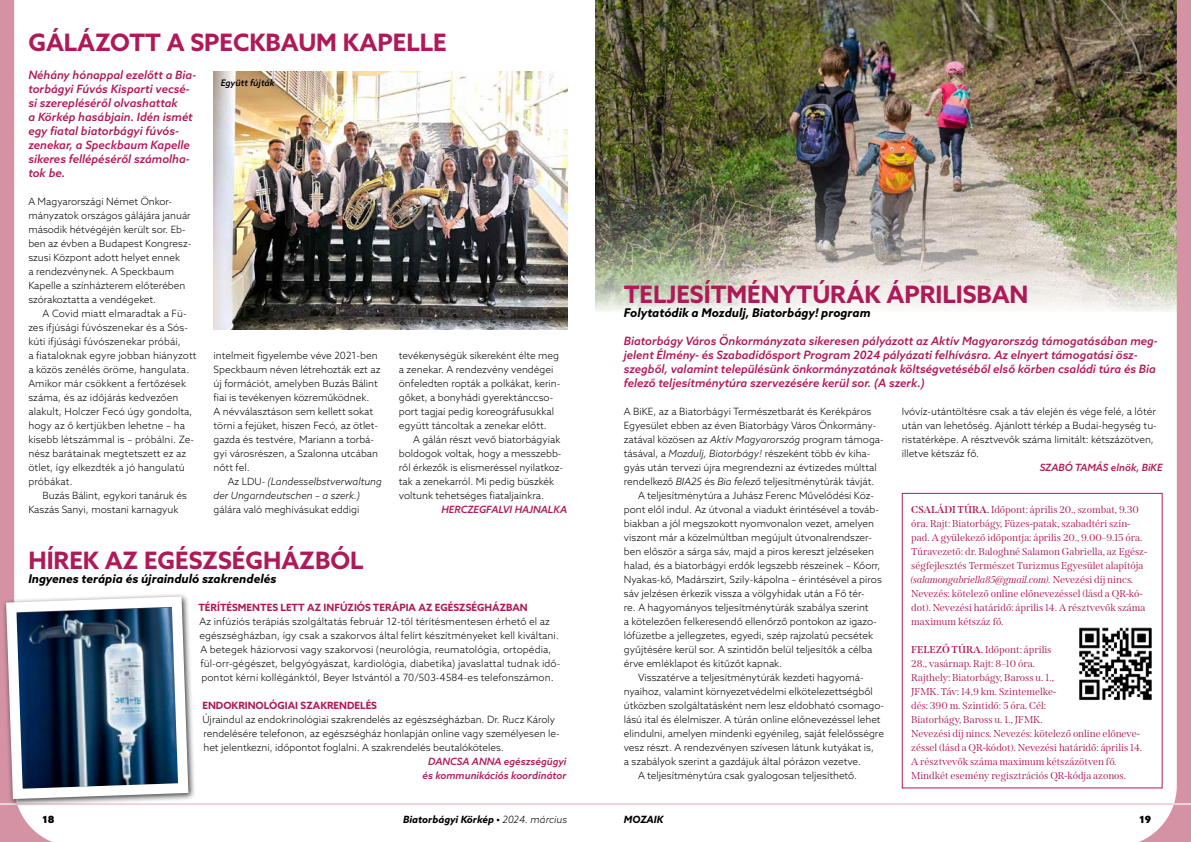
<style>
.page{position:relative;width:1191px;height:842px;background:#fff}
.page>*{position:absolute;margin:0;border:0;box-sizing:border-box;transform-origin:0 0}
.t1{font:700 24px "Azo Sans";color:#af1957}
.t2{font:italic 700 12px "Azo Sans";color:#000}
.t3{font:italic 500 11.5px/14px "Azo Sans";color:#af1957}
.t4{font:300 10px/14px "Azo Sans";color:#000}
.t5{font:10px/14px "Span";color:#af1957}
.t6{font:italic 500 10px/14px "Azo Sans";color:#af1957;text-align:center}
.t7{font:700 10px "Azo Sans";color:#af1957}
.t8{font:italic 300 10px/14px "Azo Sans";color:#000}
.t9{font:italic 700 10px "Azo Sans";color:#000}
.t10{font:900 10px "Azo Sans";color:#000}
.t11{font:italic 500 9px "Azo Sans";color:#000}
.s1{font-style:normal}
.s2{font-style:italic}
.s3{font-weight:700}
.s4{font-weight:300}
</style>
<div class="page">
<img style="left:595px;top:0;width:520px;height:311px">
<svg style="left:0;top:0;width:52px;height:842px"></svg>
<img style="left:1115px;top:0;width:76px;height:842px">
<hr style="left:0;top:803px;width:1191px;height:2px;background:#edd4db">
<img style="left:214px;top:72px;width:353px;height:257px">
<div style="left:2px;top:592px;width:194px;height:215px;background:#000;opacity:.75"></div>
<img style="left:1px;top:591px;width:193px;height:213px">
<div style="left:901px;top:493px;width:261px;height:295px;border:1px solid #af1957"></div>
<img style="left:1079px;top:625px;width:76px;height:79px">
<h1 class="t1" style="left:28px;top:26px;width:419px">GÁLÁZOTT A SPECKBAUM KAPELLE</h1>
<p class="t3" style="left:28px;top:68px;width:169px">Néhány hónappal ezelőtt a Bia&shy;torbágyi Fúvós Kisparti vecsé&shy;si szerepléséről olvashattak<br>a Körkép hasábjain. Idén ismét egy fiatal biatorbágyi fúvós&shy;zenekar, a Speckbaum Kapelle sikeres fellépéséről számolha&shy;tok be.</p>
<p class="t4" style="left:28px;top:194px;width:164px">A Magyarországi Német Önkor&shy;mányzatok országos gálájára január második hétvégéjén került sor. Eb&shy;ben az évben a Budapest Kongres - szusi Központ adott helyet ennek<br>a rendezvénynek. A Speckbaum<br>Kapelle a színházterem előterében szórakoztatta a vendégeket.</p>
<p class="t4" style="left:28px;top:306px;width:170px;text-indent:14px">A Covid miatt elmaradtak a Fü&shy;zes ifjúsági fúvószenekar és a Sós&shy;kúti ifjúsági fúvószenekar próbái,<br>a fiataloknak egyre jobban hiányzott a közös zenélés öröme, hangulata.<br>Amikor már csökkent a fertőzések száma, és az időjárás kedvezően alakult, Holczer Fecó úgy gondolta, hogy az ő kertjükben lehetne – ha kisebb létszámmal is – próbálni. Ze&shy;nész barátainak megtetszett ez az ötlet, így elkezdték a jó hangulatú próbákat.</p>
<p class="t4" style="left:28px;top:488px;width:160px;text-indent:14px">Buzás Bálint, egykori tanáruk és<br>Kaszás Sanyi, mostani karnagyuk</p>
<p class="t11" style="left:221px;top:77px;width:56px">Együtt fújták</p>
<p class="t4" style="left:214px;top:348px;width:168px">intelmeit figyelembe véve 2021-ben Speckbaum néven létrehozták ezt az új formációt, amelyben Buzás Bálint fiai is tevékenyen közreműködnek.<br>A névválasztáson sem kellett sokat törni a fejüket, hiszen Fecó, az ötlet&shy;gazda és testvére, Mariann a torbá&shy;gyi városrészen, a Szalonna utcában nőtt fel.</p>
<p class="t8" style="left:214px;top:474px;width:170px;text-indent:14px"><span class="s1">Az LDU-</span> (Landesselbstverwaltung der Ungarndeutschen – a szerk.)</p>
<p class="t4" style="left:214px;top:502px;width:147px">gálára való meghívásukat eddigi</p>
<p class="t4" style="left:399px;top:348px;width:163px">tevékenységük sikereként élte meg a zenekar. A rendezvény vendégei önfeledten ropták a polkákat, kerin&shy;gőket, a bonyhádi gyerektánccso&shy;port tagjai pedig koreográfusukkal együtt táncoltak a zenekar előtt.</p>
<p class="t4" style="left:399px;top:432px;width:166px;text-indent:14px">A gálán részt vevő biatorbágyiak boldogok voltak, hogy a messzebb&shy;ről érkezők is elismeréssel nyilatkoz&shy;tak a zenekarról. Mi pedig büszkék voltunk tehetséges fiataljainkra.</p>
<p class="t6" style="left:441px;top:502px;width:127px">HERCZEGFALVI HAJNALKA</p>
<h1 class="t1" style="left:28px;top:544px;width:337px">HÍREK AZ EGÉSZSÉGHÁZBÓL</h1>
<p class="t2" style="left:28px;top:571px;width:249px">Ingyenes terápia és újrainduló szakrendelés</p>
<p class="t7" style="left:198px;top:601px;width:331px">TÉRÍTÉSMENTES LETT AZ INFÚZIÓS TERÁPIA AZ EGÉSZSÉGHÁZBAN</p>
<p class="t4" style="left:199px;top:614px;width:362px">Az infúziós terápiás szolgáltatás február 12-től térítésmentesen érhető el az egészségházban, így csak a szakorvos által felírt készítményeket kell kiváltani.<br>A betegek háziorvosi vagy szakorvosi (neurológia, reumatológia, ortopédia, fül-orr-gégészet, belgyógyászat, kardiológia, diabetika) javaslattal tudnak idő&shy;pontot kérni kollégánktól, Beyer Istvántól a 70/503-4584-es telefonszámon.</p>
<p class="t7" style="left:202px;top:699px;width:176px">ENDOKRINOLÓGIAI SZAKRENDELÉS</p>
<p class="t4" style="left:202px;top:712px;width:359px">Újraindul az endokrinológiai szakrendelés az egészségházban. Dr. Rucz Károly rendelésére telefonon, az egészségház honlapján online vagy személyesen le&shy;het jelentkezni, időpontot foglalni. A szakrendelés beutalóköteles.</p>
<p class="t6" style="left:422px;top:754px;width:145px">DANCSA ANNA egészségügyi és kommunikációs koordinátor</p>
<h1 class="t1" style="left:624px;top:278px;width:406px">TELJESÍTMÉNYTÚRÁK ÁPRILISBAN</h1>
<p class="t2" style="left:624px;top:305px;width:248px">Folytatódik a Mozdulj, Biatorbágy! program</p>
<p class="t3" style="left:624px;top:334px;width:535px">Biatorbágy Város Önkormányzata sikeresen pályázott az Aktív Magyarország támogatásában meg&shy;jelent Élmény- és Szabadidősport Program 2024 pályázati felhívásra. Az elnyert támogatási ös - szegből, valamint településünk önkormányzatának költségvetéséből első körben családi túra és Bia felező teljesítménytúra szervezésére kerül sor. (A szerk.)</p>
<p class="t4" style="left:624px;top:404px;width:249px">A BiKE, az a Biatorbágyi Természetbarát és Kerékpáros</p>
<p class="t4" style="left:624px;top:418px;width:254px">Egyesület ebben az éven Biatorbágy Város Önkormány-</p>
<p class="t4" style="left:624px;top:432px;width:261px">zatával közösen az <span class="s2">Aktív Magyarország</span> program támoga-</p>
<p class="t4" style="left:624px;top:446px;width:248px">tásával, a <span class="s2">Mozdulj, Biatorbágy!</span> részeként több év kiha-</p>
<p class="t4" style="left:624px;top:460px;width:254px">gyás után tervezi újra megrendezni az évtizedes múlttal</p>
<p class="t4" style="left:624px;top:474px;width:252px">rendelkező <span class="s2">BIA25</span> és <span class="s2">Bia felező</span> teljesítménytúrák távját.</p>
<p class="t4" style="left:638px;top:488px;width:237px">A teljesítménytúra a Juhász Ferenc Művelődési Köz-</p>
<p class="t4" style="left:624px;top:502px;width:257px">pont elől indul. Az útvonal a viadukt érintésével a továb-</p>
<p class="t4" style="left:624px;top:516px;width:252px">biakban a jól megszokott nyomvonalon vezet, amelyen</p>
<p class="t4" style="left:624px;top:530px;width:249px">viszont már a közelmúltban megújult útvonalrendszer-</p>
<p class="t4" style="left:624px;top:544px;width:252px">ben először a sárga sáv, majd a piros kereszt jelzéseken</p>
<p class="t4" style="left:624px;top:558px;width:258px">halad, és a biatorbágyi erdők legszebb részeinek – Kőorr,</p>
<p class="t4" style="left:624px;top:572px;width:259px">Nyakas-kő, Madárszirt, Szily-kápolna – érintésével a piros</p>
<p class="t4" style="left:624px;top:586px;width:242px">sáv jelzésen érkezik vissza a völgyhidak után a Fő tér-</p>
<p class="t4" style="left:624px;top:600px;width:246px">re. A hagyományos teljesítménytúrák szabálya szerint</p>
<p class="t4" style="left:624px;top:614px;width:254px">a kötelezően felkeresendő ellenőrző pontokon az igazo-</p>
<p class="t4" style="left:624px;top:628px;width:251px">lófüzetbe a jellegzetes, egyedi, szép rajzolatú pecsétek</p>
<p class="t4" style="left:624px;top:642px;width:250px">gyűjtésére kerül sor. A szintidőn belül teljesítők a célba</p>
<p class="t4" style="left:624px;top:656px;width:160px">érve emléklapot és kitűzőt kapnak.</p>
<p class="t4" style="left:638px;top:670px;width:227px">Visszatérve a teljesítménytúrák kezdeti hagyomá-</p>
<p class="t4" style="left:624px;top:684px;width:250px">nyaihoz, valamint környezetvédelmi elkötelezettségből</p>
<p class="t4" style="left:624px;top:698px;width:262px">útközben szolgáltatásként nem lesz eldobható csomago-</p>
<p class="t4" style="left:624px;top:712px;width:258px">lású ital és élelmiszer. A túrán online előnevezéssel lehet</p>
<p class="t4" style="left:624px;top:726px;width:262px">elindulni, amelyen mindenki egyénileg, saját felelősségre</p>
<p class="t4" style="left:624px;top:740px;width:252px">vesz részt. A rendezvényen szívesen látunk kutyákat is,</p>
<p class="t4" style="left:624px;top:754px;width:239px">a szabályok szerint a gazdájuk által pórázon vezetve.</p>
<p class="t4" style="left:638px;top:768px;width:221px">A teljesítménytúra csak gyalogosan teljesíthető.</p>
<p class="t4" style="left:901px;top:404px;width:257px">Ivóvíz-utántöltésre csak a táv elején és vége felé, a lőtér után van lehetőség. Ajánlott térkép a Budai-hegység tu&shy;ristatérképe. A résztvevők száma limitált: kétszázötven, illetve kétszáz fő.</p>
<p class="t6" style="left:1039px;top:460px;width:124px">SZABÓ TAMÁS elnök, BiKE</p>
<p class="t5" style="left:911px;top:503px;width:238px"><span class="s3">CSALÁDI TÚRA.</span> Időpont: április 20., szombat, 9.30 óra. Rajt: Biatorbágy, Füzes-patak, szabadtéri szín&shy;pad. A gyülekező időpontja: április 20., 9.00–9.15 óra.<br>Túravezető: dr. Baloghné Salamon Gabriella, az Egész&shy;ségfejlesztés Természet Turizmus Egyesület alapítója <span class="s2">(salamongabriella85@gmail.com).</span> Nevezési díj nincs.<br>Nevezés: kötelező online előnevezéssel (lásd a QR-kó&shy;dot). Nevezési határidő: április 14. A résztvevők száma maximum kétszáz fő.</p>
<p class="t5" style="left:911px;top:643px;width:232px"><span class="s3">FELEZŐ TÚRA.</span> Időpont: április<br>28., vasárnap. Rajt: 8–10 óra.<br>Rajthely: Biatorbágy, Baross u. 1.,<br>JFMK. Táv: 14,9 km. Szintemelke-<br>dés: 390 m. Szintidő: 5 óra. Cél:<br>Biatorbágy, Baross u. 1., JFMK.<br>Nevezési díj nincs. Nevezés: kötelező online előneve&shy;zéssel (lásd a QR-kódot). Nevezési határidő: április 14.<br>A résztvevők száma maximum kétszázötven fő.<br>Mindkét esemény regisztrációs QR-kódja azonos.</p>
<p class="t10" style="left:43px;top:813px;width:14px">18</p>
<p class="t9" style="left:403px;top:813px;width:165px">Biatorbágyi Körkép • <span class="s4">2024. március</span></p>
<p class="t9" style="left:624px;top:813px;width:41px">MOZAIK</p>
<p class="t10" style="left:1139px;top:813px;width:13px">19</p>
</div>
